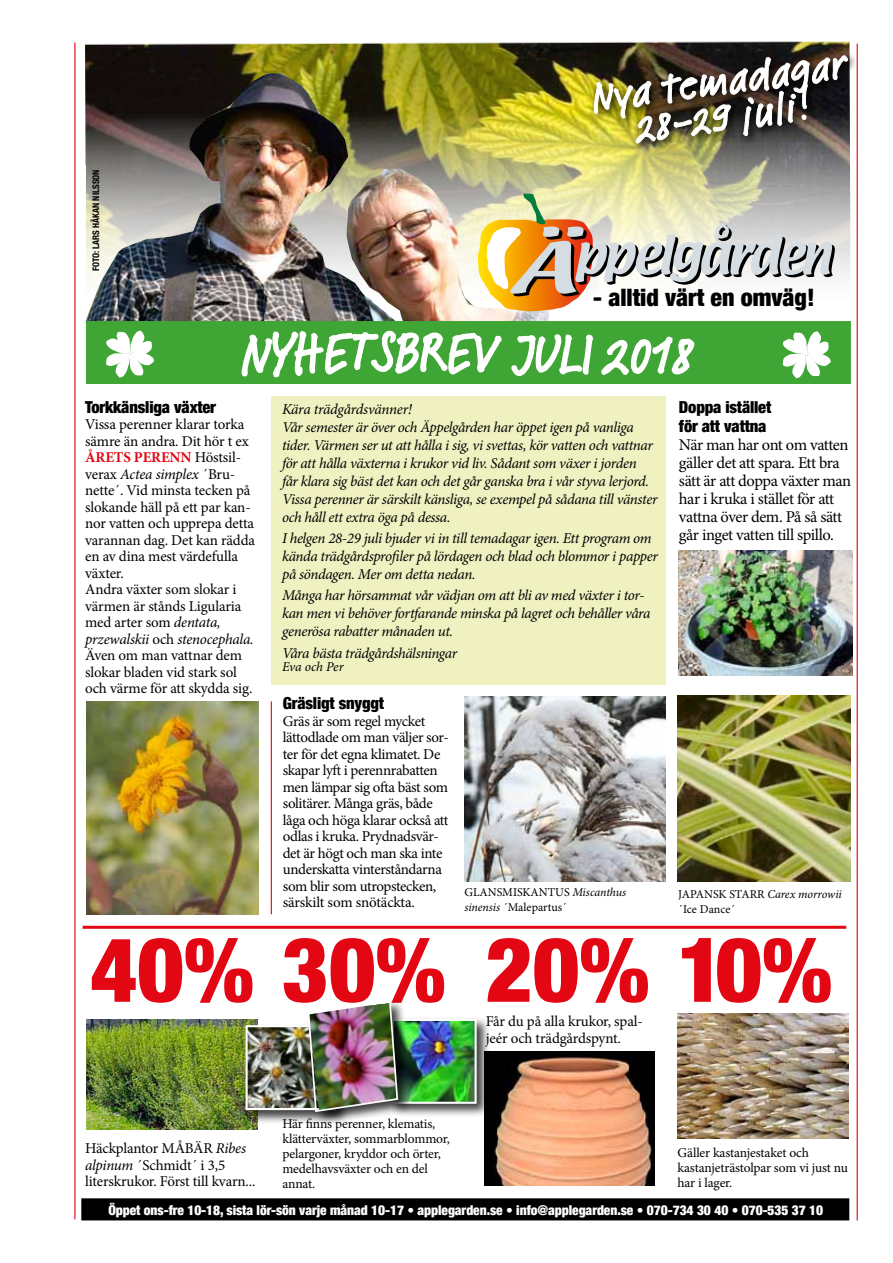
<style>
.page{position:relative;width:893px;height:1263px;background:#fff}
.page>*{position:absolute;margin:0;border:0;box-sizing:border-box;transform-origin:0 0}
.t1{font:900 condensed 90px "Helvetica Neue";color:#e30613}
.t2{font:500 60px "Feltpen LT";letter-spacing:-.01em;color:#fff}
.t3{font:500 45px/36px "Feltpen LT";color:#fff;text-align:center}
.t4{font:900 condensed 24px "Helvetica Neue";color:#000}
.t5{font:16.5px/18px "Minion Pro";letter-spacing:-.03em;color:#000}
.t6{font:900 condensed 16.5px/19.8px "Helvetica Neue";letter-spacing:-.01em;color:#000}
.t7{font:15px/16.5px "Minion Pro";letter-spacing:-.02em;color:#000}
.t8{font:italic 15px/18px "Minion Pro";letter-spacing:-.025em;color:#000}
.t9{font:13.5px/15px "Minion Pro";letter-spacing:-.01em;color:#000}
.t10{font:900 condensed 13.5px "Helvetica Neue";letter-spacing:-.005em;color:#fff}
.t11{font:italic 13.5px "Minion Pro";letter-spacing:-.01em;color:#000}
.t12{font:12px/14.4px "Minion Pro";color:#000}
.t13{font:700 condensed 9px "Helvetica Neue";color:#000}
.s1{font-weight:700;color:#e30613}
.s2{font-style:italic}
</style>
<div class="page">
<hr style="left:74px;top:43px;width:1px;height:1176px;background:#e30613">
<div style="left:271px;top:396px;width:394px;height:289px;background:#f0f1c1"></div>
<img style="left:85px;top:41px;width:766px;height:237px">
<img style="left:85px;top:73px;width:464px;height:250px">
<div style="left:82px;top:1199px;width:766px;height:21px;background:#000"></div>
<div style="left:81px;top:1198px;width:768px;height:22px;border:2px solid #000"></div>
<div style="left:86px;top:321px;width:765px;height:63px;background:#3fa535"></div>
<svg style="left:241px;top:318px;width:261px;height:60px"></svg>
<svg style="left:511px;top:317px;width:83px;height:60px"></svg>
<svg style="left:601px;top:336px;width:94px;height:39px"></svg>
<hr style="left:857px;top:44px;width:1px;height:1176px;background:#e30613">
<svg style="left:478px;top:193px;width:357px;height:118px"></svg>
<svg style="left:106px;top:331px;width:48px;height:47px"></svg>
<svg style="left:782px;top:331px;width:49px;height:47px"></svg>
<svg style="left:589px;top:51px;width:269px;height:103px"></svg>
<img style="left:593px;top:49px;width:255px;height:104px">
<img style="left:86px;top:1019px;width:171px;height:110px">
<img style="left:484px;top:1051px;width:170px;height:135px">
<div style="left:243px;top:1023px;width:107px;height:101px;background:#000;opacity:.75"></div>
<img style="left:249px;top:1028px;width:57px;height:79px">
<div style="left:246px;top:1025px;width:90px;height:85px;border:2px solid #fff"></div>
<div style="left:389px;top:1016px;width:102px;height:102px;background:#000;opacity:.75"></div>
<img style="left:412px;top:1022px;width:62px;height:79px">
<div style="left:392px;top:1019px;width:85px;height:85px;border:2px solid #fff"></div>
<div style="left:306px;top:999px;width:106px;height:127px;background:#000;opacity:.75"></div>
<img style="left:307px;top:999px;width:92px;height:114px">
<hr style="left:83px;top:926px;width:763px;height:3px;background:#e30613">
<img style="left:678px;top:1014px;width:171px;height:124px">
<img style="left:86px;top:701px;width:173px;height:213px">
<img style="left:679px;top:550px;width:173px;height:126px">
<hr style="left:271px;top:701px;width:1px;height:213px;background:#e30613">
<img style="left:464px;top:696px;width:201px;height:185px">
<img style="left:678px;top:696px;width:173px;height:185px">
<p class="t13" style="left:88px;top:271px;width:103px;rotate:-90deg">FOTO: LARS HÅKAN NILSSON</p>
<h3 class="t3" style="left:589px;top:78px;width:258px;rotate:-8deg">Nya temadagar<br>28-29 juli!</h3>
<h3 class="t4" style="left:593px;top:278px;width:223px">- alltid värt en omväg!</h3>
<h2 class="t2" style="left:241px;top:312px;width:455px">NYHETSBREV JULI 2018</h2>
<p class="t8" style="left:282px;top:401px;width:377px">Kära trädgårdsvänner!<br>Vår semester är över och Äppelgården har öppet igen på vanliga tider. Värmen ser ut att hålla i sig, vi svettas, kör vatten och vattnar för att hålla växterna i krukor vid liv. Sådant som växer i jorden<br>får klara sig bäst det kan och det går ganska bra i vår styva lerjord.<br>Vissa perenner är särskilt känsliga, se exempel på sådana till vänster och håll ett extra öga på dessa.</p>
<p class="t8" style="left:282px;top:530px;width:377px">I helgen 28-29 juli bjuder vi in till temadagar igen. Ett program om kända trädgårdsprofiler på lördagen och blad och blommor i papper på söndagen. Mer om detta nedan.</p>
<p class="t8" style="left:282px;top:587px;width:370px">Många har hörsammat vår vädjan om att bli av med växter i tor&shy;kan men vi behöver fortfarande minska på lagret och behåller våra generösa rabatter månaden ut.</p>
<p class="t8" style="left:282px;top:644px;width:177px">Våra bästa trädgårdshälsningar</p>
<p class="t11" style="left:282px;top:657px;width:63px">Eva och Per</p>
<p class="t6" style="left:85px;top:396px;width:132px">Torkkänsliga växter</p>
<p class="t7" style="left:85px;top:416px;width:171px">Vissa perenner klarar torka sämre än andra. Dit hör t ex<br><span class="s1">ÅRETS PERENN</span> Höstsil&shy;verax <span class="s2">Actea simplex</span> ´Bru&shy;nette´. Vid minsta tecken på slokande häll på ett par kan&shy;nor vatten och upprepa detta varannan dag. Det kan rädda en av dina mest värdefulla växter.<br>Andra växter som slokar i värmen är stånds Ligularia med arter som <span class="s2">dentata, przewalskii</span> och <span class="s2">stenocephala.<br></span>Även om man vattnar dem slokar bladen vid stark sol och värme för att skydda sig.</p>
<p class="t6" style="left:679px;top:396px;width:94px">Doppa istället för att vattna</p>
<p class="t5" style="left:679px;top:436px;width:174px">När man har ont om vatten gäller det att spara. Ett bra sätt är att doppa växter man har i kruka i stället för att vattna över dem. På så sätt går inget vatten till spillo.</p>
<p class="t6" style="left:283px;top:692px;width:103px">Gräsligt snyggt</p>
<p class="t7" style="left:283px;top:713px;width:168px">Gräs är som regel mycket lättodlade om man väljer sor&shy;ter för det egna klimatet. De skapar lyft i perennrabatten men lämpar sig ofta bäst som solitärer. Många gräs, både låga och höga klarar också att odlas i kruka. Prydnadsvär&shy;det är högt och man ska inte underskatta vinterståndarna som blir som utropstecken, särskilt som snötäckta.</p>
<p class="t12" style="left:464px;top:885px;width:163px">GLANSMISKANTUS <span class="s2">Miscanthus sinensis</span> ´Malepartus´</p>
<p class="t12" style="left:678px;top:887px;width:165px">JAPANSK STARR <span class="s2">Carex morrowii </span>´Ice Dance´</p>
<h1 class="t1" style="left:90px;top:896px;width:743px">40% 30% 20% 10%</h1>
<p class="t7" style="left:486px;top:1013px;width:159px">Får du på alla krukor, spal&shy;jeér och trädgårdspynt.</p>
<p class="t7" style="left:85px;top:1140px;width:172px">Häckplantor MÅBÄR <span class="s2">Ribes alpinum</span> ´Schmidt´ i 3,5 literskrukor. Först till kvarn...</p>
<p class="t9" style="left:282px;top:1116px;width:169px">Här finns perenner, klematis, klätterväxter, sommarblommor, pelargoner, kryddor och örter, medelhavsväxter och en del annat.</p>
<p class="t9" style="left:678px;top:1145px;width:172px">Gäller kastanjestaket och kastanjeträstolpar som vi just nu har i lager.</p>
<p class="t10" style="left:109px;top:1199px;width:716px">Öppet ons-fre 10-18, sista lör-sön varje månad 10-17 • applegarden.se • info@applegarden.se • 070-734 30 40 • 070-535 37 10</p>
</div>
